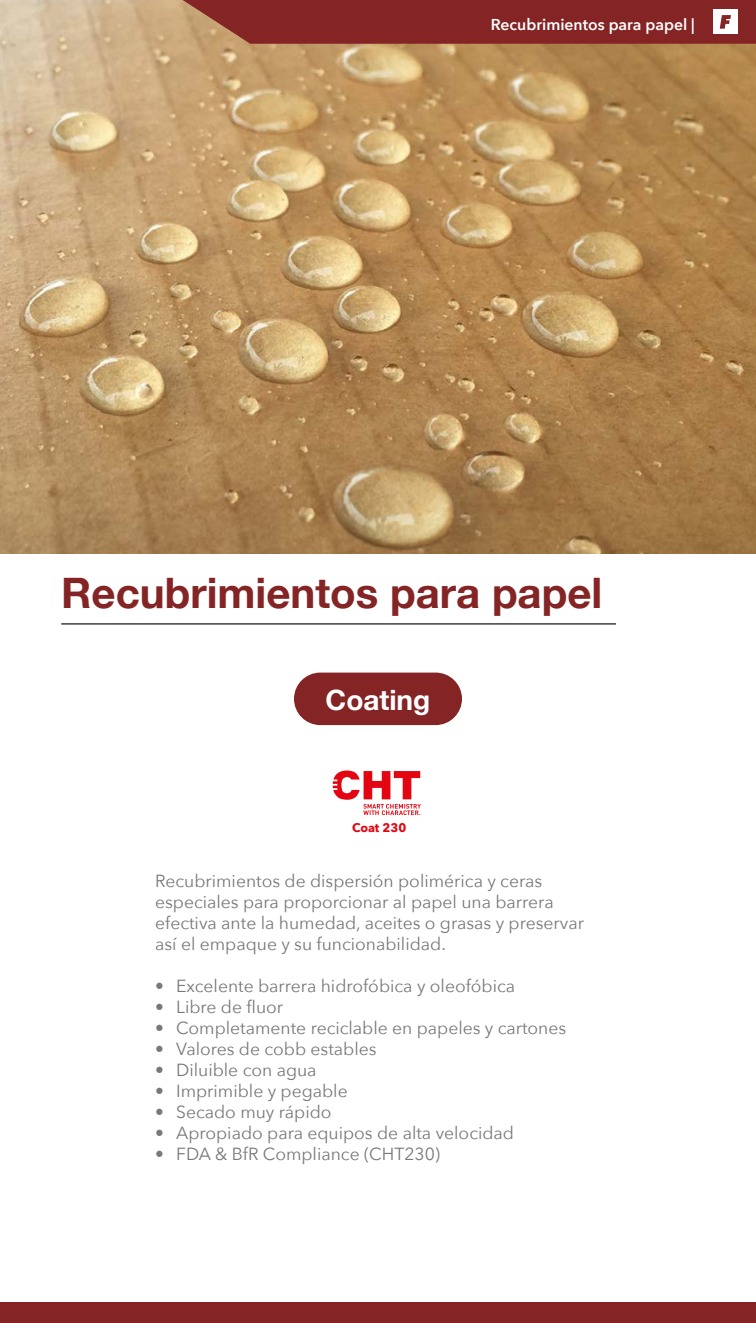
<style>
.page{position:relative;width:756px;height:1323px;background:#fff}
.page>*{position:absolute;margin:0;border:0;box-sizing:border-box;transform-origin:0 0}
.Titular_01{font:700 42px "Helvetica Neue";color:#842425}
.Titular_01-2{font:700 28px "Helvetica Neue";color:#fff}
.Cuerpo_de_texto_01__NORMAL{font:17.5px/21px "Avenir Next";color:#787878}
.Texto_MARCADOR{font:600 15.75px "Avenir Next";color:#fff}
.Subtitular_01{font:700 12.25px "Avenir Next";color:#e30512}
</style>
<div class="page">
<img style="left:0;top:0;width:756px;height:553px">
<div style="left:0;top:1302px;width:756px;height:21px;background:#842425"></div>
<svg style="left:169px;top:0;width:587px;height:44px;background:#8c3330"></svg>
<div style="left:294px;top:673px;width:168px;height:52px;background:#842425;border-radius:26px"></div>
<hr style="left:61px;top:623px;width:555px;height:2px;background:#58595b">
<svg style="left:333px;top:771px;width:88px;height:44px"></svg>
<p class="Texto_MARCADOR" style="left:491px;top:11px;width:205px">Recubrimientos para papel |</p>
<p class="Titular_01" style="left:61px;top:560px;width:543px">Recubrimientos para papel</p>
<p class="Titular_01-2" style="left:326px;top:678px;width:106px">Coating</p>
<p class="Subtitular_01" style="left:352px;top:817px;width:56px">Coat 230</p>
<p class="Cuerpo_de_texto_01__NORMAL" style="left:155px;top:870px;width:430px">Recubrimientos de dispersión polimérica y ceras especiales para proporcionar al papel una barrera efectiva ante la humedad, aceites o grasas y preservar así el empaque y su funcionabilidad.</p>
<p class="Cuerpo_de_texto_01__NORMAL" style="left:155px;top:975px;width:362px">• Excelente barrera hidrofóbica y oleofóbica</p>
<p class="Cuerpo_de_texto_01__NORMAL" style="left:155px;top:996px;width:130px">• Libre de fluor</p>
<p class="Cuerpo_de_texto_01__NORMAL" style="left:155px;top:1017px;width:413px">• Completamente reciclable en papeles y cartones</p>
<p class="Cuerpo_de_texto_01__NORMAL" style="left:155px;top:1038px;width:223px">• Valores de cobb estables</p>
<p class="Cuerpo_de_texto_01__NORMAL" style="left:155px;top:1059px;width:163px">• Diluible con agua</p>
<p class="Cuerpo_de_texto_01__NORMAL" style="left:155px;top:1080px;width:194px">• Imprimible y pegable</p>
<p class="Cuerpo_de_texto_01__NORMAL" style="left:155px;top:1101px;width:178px">• Secado muy rápido</p>
<p class="Cuerpo_de_texto_01__NORMAL" style="left:155px;top:1122px;width:360px">• Apropiado para equipos de alta velocidad</p>
<p class="Cuerpo_de_texto_01__NORMAL" style="left:155px;top:1143px;width:286px">• FDA &amp; BfR Compliance (CHT230)</p>
</div>
